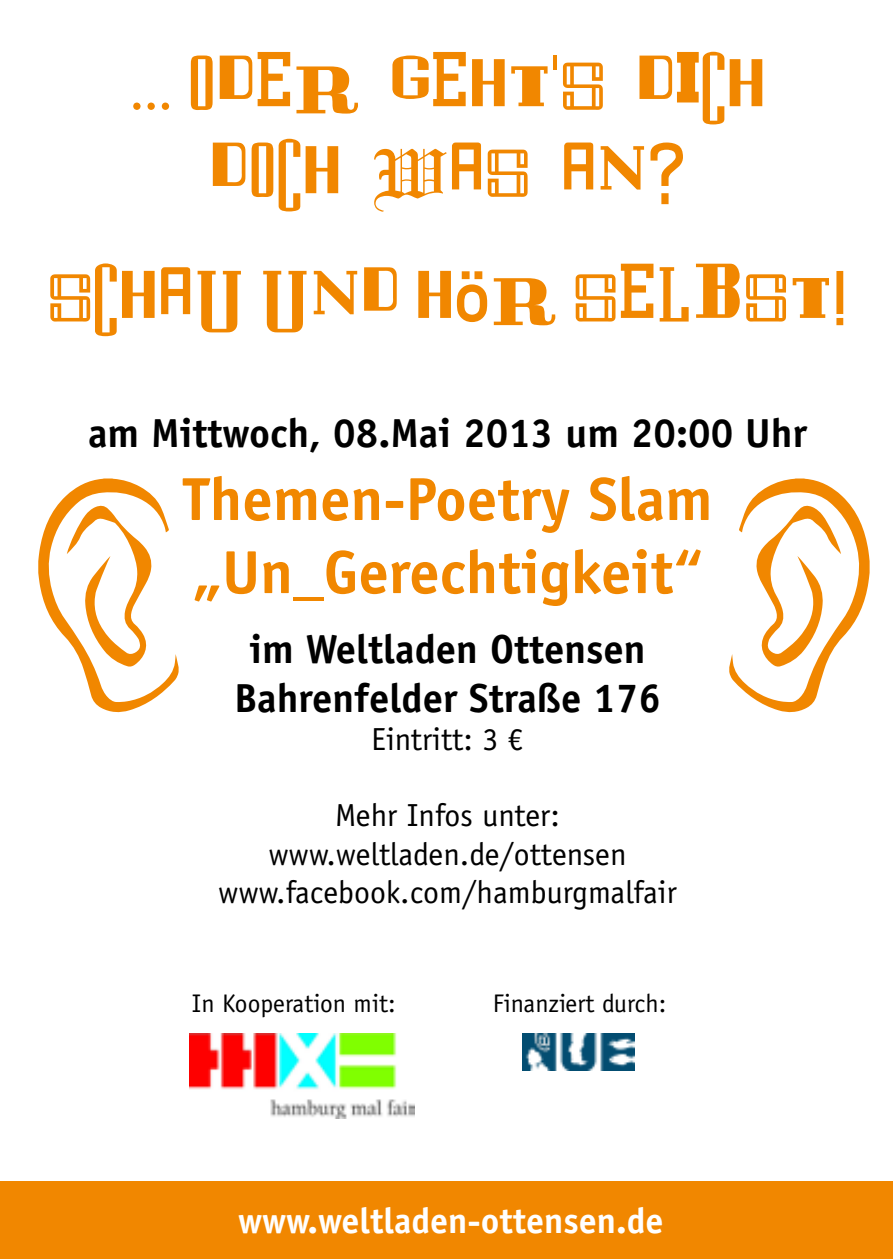
<style>
.page{position:relative;width:893px;height:1259px;background:#fff}
.page>*{position:absolute;margin:0;border:0;box-sizing:border-box;transform-origin:0 0}
.t1{font:72.6px/87px "Saint Francis";color:#f18700;text-align:center}
.t2{font:700 60.9px/73.2px "Officina Sans";color:#f18700}
.t3{font:700 40.5px/48.6px "Officina Sans";color:#000;text-align:center}
.t4{font:700 36px "Officina Sans";color:#fff}
.t5{font:31.8px/38.4px "Officina Sans";color:#000;text-align:center}
.t6{font:25.5px "Officina Sans";color:#000}
.s1{font-family:"DIN Mittelschrift"}
</style>
<div class="page">
<svg style="left:729px;top:478px;width:141px;height:235px"></svg>
<svg style="left:38px;top:478px;width:141px;height:235px"></svg>
<div style="left:0;top:1181px;width:893px;height:78px;background:#f18700"></div>
<img style="left:190px;top:1033px;width:225px;height:85px">
<img style="left:522px;top:1033px;width:113px;height:38px">
<h1 class="t1" style="left:130px;top:45px;width:637px">... ODER GEHT'S DICH<br>DOCH WAS AN?</h1>
<h1 class="t1" style="left:47px;top:256px;width:802px">SCHAU UND H<span class="s1">ö</span>R SELBST!</h1>
<p class="t3" style="left:88px;top:408px;width:720px">am Mittwoch, 08.Mai 2013 um 20:00 Uhr</p>
<h2 class="t2" style="left:183px;top:462px;width:531px">Themen-Poetry Slam „Un_Gerechtigkeit“</h2>
<p class="t3" style="left:234px;top:624px;width:428px">im Weltladen Ottensen<br>Bahrenfelder Straße 176</p>
<p class="t5" style="left:371px;top:720px;width:154px">Eintritt: 3 €</p>
<p class="t5" style="left:218px;top:796px;width:460px">Mehr Infos unter: www.weltladen.de/ottensen www.facebook.com/hamburgmalfair</p>
<p class="t6" style="left:192px;top:988px;width:205px">In Kooperation mit:</p>
<p class="t6" style="left:493px;top:988px;width:175px">Finanziert durch:</p>
<p class="t4" style="left:238px;top:1198px;width:427px">www.weltladen-ottensen.de</p>
</div>
